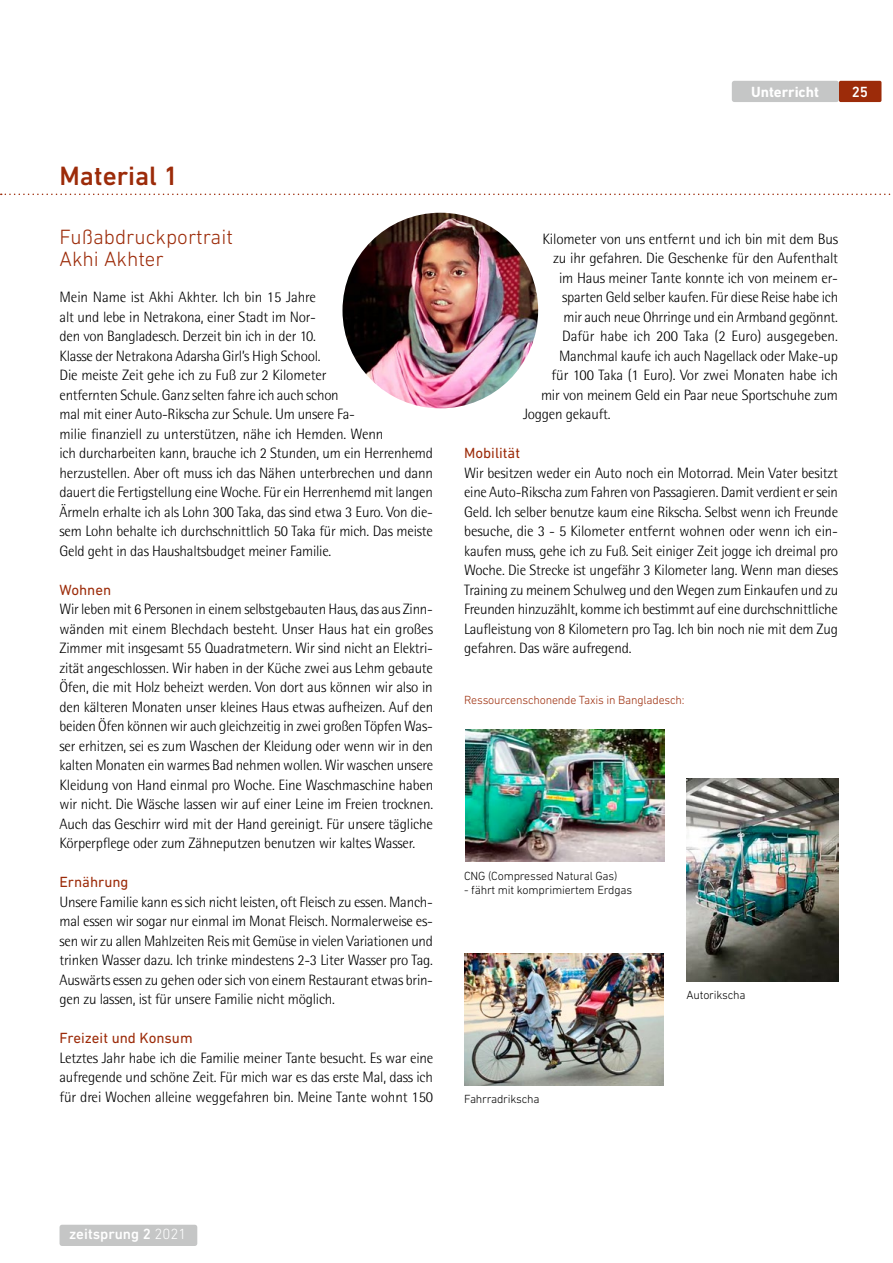
<style>
.page{position:relative;width:893px;height:1263px;background:#fff}
.page>*{position:absolute;margin:0;border:0;box-sizing:border-box;transform-origin:0 0}
.t1{font:500 27px "DIN Next LT Pro";color:#9c2b09}
.t2{font:300 21px/22.5px "DIN Next LT Pro";color:#9c2b09}
.t3{font:300 15px/19.5px "Rotis Semi Sans Std";letter-spacing:-.015em;color:#000;text-align:justify}
.t4{font:15px "DIN Next LT Pro";color:#9c2b09}
.t5{font:500 15px "DIN Next LT Pro";color:#fff}
.t6{font:700 15px "DIN Next LT Pro";color:#fff}
.t7{font:300 12px "DIN Next LT Pro";letter-spacing:-.015em;color:#000}
.t8{font:300 12px "DIN Next LT Pro";letter-spacing:-.015em;color:#9c2b09}
.s1{font-weight:300}
</style>
<div class="page">
<div style="left:839px;top:81px;width:42px;height:21px;background:#9c2b09;border-radius:2px"></div>
<div style="left:732px;top:81px;width:107px;height:21px;background:#c5c6c6;border-radius:3px"></div>
<svg style="left:1px;top:194px;width:890px;height:1px"></svg>
<img style="left:465px;top:729px;width:200px;height:132px">
<img style="left:464px;top:953px;width:200px;height:132px">
<img style="left:687px;top:778px;width:152px;height:204px">
<img style="left:342px;top:213px;width:196px;height:195px;border-radius:98px">
<div style="left:60px;top:1225px;width:137px;height:21px;background:#c5c6c6;border-radius:3px"></div>
<h1 class="t1" style="left:60px;top:160px;width:120px">Material 1</h1>
<h2 class="t2" style="left:60px;top:225px;width:175px">Fußabdruckportrait<br>Akhi Akhter</h2>
<p class="t3" style="left:60px;top:287px;width:375px;text-align:left">Mein Name ist Akhi Akhter. Ich bin 15 Jahre<br>alt und lebe in Netrakona, einer Stadt im Nor-<br>den von Bangladesch. Derzeit bin ich in der 10.<br>Klasse der Netrakona Adarsha Girl’s High School.<br>Die meiste Zeit gehe ich zu Fuß zur 2 Kilometer<br>entfernten Schule. Ganz selten fahre ich auch schon<br>mal mit einer Auto-Rikscha zur Schule. Um unsere Fa-<br>milie finanziell zu unterstützen, nähe ich Hemden. Wenn<br>ich durcharbeiten kann, brauche ich 2 Stunden, um ein Herrenhemd herzustellen. Aber oft muss ich das Nähen unterbrechen und dann dauert die Fertigstellung eine Woche. Für ein Herrenhemd mit langen Ärmeln erhalte ich als Lohn 300 Taka, das sind etwa 3 Euro. Von die&shy;sem Lohn behalte ich durchschnittlich 50 Taka für mich. Das meiste Geld geht in das Haushaltsbudget meiner Familie.</p>
<p class="t4" style="left:60px;top:581px;width:53px">Wohnen</p>
<p class="t3" style="left:60px;top:599px;width:375px">Wir leben mit 6 Personen in einem selbstgebauten Haus, das aus Zinn&shy;wänden mit einem Blechdach besteht. Unser Haus hat ein großes Zimmer mit insgesamt 55 Quadratmetern. Wir sind nicht an Elektri&shy;zität angeschlossen. Wir haben in der Küche zwei aus Lehm gebaute Öfen, die mit Holz beheizt werden. Von dort aus können wir also in den kälteren Monaten unser kleines Haus etwas aufheizen. Auf den beiden Öfen können wir auch gleichzeitig in zwei großen Töpfen Was&shy;ser erhitzen, sei es zum Waschen der Kleidung oder wenn wir in den kalten Monaten ein warmes Bad nehmen wollen. Wir waschen unsere Kleidung von Hand einmal pro Woche. Eine Waschmaschine haben wir nicht. Die Wäsche lassen wir auf einer Leine im Freien trocknen.<br>Auch das Geschirr wird mit der Hand gereinigt. Für unsere tägliche Körperpflege oder zum Zähneputzen benutzen wir kaltes Wasser.</p>
<p class="t4" style="left:60px;top:873px;width:71px">Ernährung</p>
<p class="t3" style="left:60px;top:892px;width:375px">Unsere Familie kann es sich nicht leisten, oft Fleisch zu essen. Manch&shy;mal essen wir sogar nur einmal im Monat Fleisch. Normalerweise es&shy;sen wir zu allen Mahlzeiten Reis mit Gemüse in vielen Variationen und trinken Wasser dazu. Ich trinke mindestens 2-3 Liter Wasser pro Tag.<br>Auswärts essen zu gehen oder sich von einem Restaurant etwas brin&shy;gen zu lassen, ist für unsere Familie nicht möglich.</p>
<p class="t4" style="left:60px;top:1029px;width:135px">Freizeit und Konsum</p>
<p class="t3" style="left:60px;top:1048px;width:375px">Letztes Jahr habe ich die Familie meiner Tante besucht. Es war eine aufregende und schöne Zeit. Für mich war es das erste Mal, dass ich für drei Wochen alleine weggefahren bin. Meine Tante wohnt 150</p>
<p class="t6" style="left:751px;top:83px;width:70px">Unterricht</p>
<p class="t5" style="left:852px;top:83px;width:18px">25</p>
<p class="t3" style="left:543px;top:229px;width:297px">Kilometer von uns entfernt und ich bin mit dem Bus</p>
<p class="t3" style="left:553px;top:248px;width:286px">zu ihr gefahren. Die Geschenke für den Aufenthalt</p>
<p class="t3" style="left:559px;top:268px;width:281px">im Haus meiner Tante konnte ich von meinem er-</p>
<p class="t3" style="left:562px;top:287px;width:278px">sparten Geld selber kaufen. Für diese Reise habe ich</p>
<p class="t3" style="left:564px;top:307px;width:276px">mir auch neue Ohrringe und ein Armband gegönnt.</p>
<p class="t3" style="left:562px;top:326px;width:277px">Dafür habe ich 200 Taka (2 Euro) ausgegeben.</p>
<p class="t3" style="left:559px;top:346px;width:281px">Manchmal kaufe ich auch Nagellack oder Make-up</p>
<p class="t3" style="left:552px;top:365px;width:288px">für 100 Taka (1 Euro). Vor zwei Monaten habe ich</p>
<p class="t3" style="left:541px;top:385px;width:298px">mir von meinem Geld ein Paar neue Sportschuhe zum</p>
<p class="t3" style="left:523px;top:404px;width:89px">Joggen gekauft.</p>
<p class="t4" style="left:464px;top:444px;width:57px">Mobilität</p>
<p class="t3" style="left:464px;top:463px;width:376px">Wir besitzen weder ein Auto noch ein Motorrad. Mein Vater besitzt eine Auto-Rikscha zum Fahren von Passagieren. Damit verdient er sein Geld. Ich selber benutze kaum eine Rikscha. Selbst wenn ich Freunde besuche, die 3 - 5 Kilometer entfernt wohnen oder wenn ich ein&shy;kaufen muss, gehe ich zu Fuß. Seit einiger Zeit jogge ich dreimal pro Woche. Die Strecke ist ungefähr 3 Kilometer lang. Wenn man dieses Training zu meinem Schulweg und den Wegen zum Einkaufen und zu Freunden hinzuzählt, komme ich bestimmt auf eine durchschnittliche Laufleistung von 8 Kilometern pro Tag. Ich bin noch nie mit dem Zug gefahren. Das wäre aufregend.</p>
<p class="t8" style="left:464px;top:693px;width:222px">Ressourcenschonende Taxis in Bangladesch:</p>
<p class="t7" style="left:464px;top:869px;width:155px">CNG (Compressed Natural Gas)</p>
<p class="t7" style="left:464px;top:883px;width:170px">- fährt mit komprimiertem Erdgas</p>
<p class="t7" style="left:464px;top:1092px;width:77px">Fahrradrikscha</p>
<p class="t7" style="left:687px;top:988px;width:61px">Autorikscha</p>
<p class="t5" style="left:69px;top:1226px;width:119px">zeitsprung 2 <span class="s1">2021</span></p>
</div>
